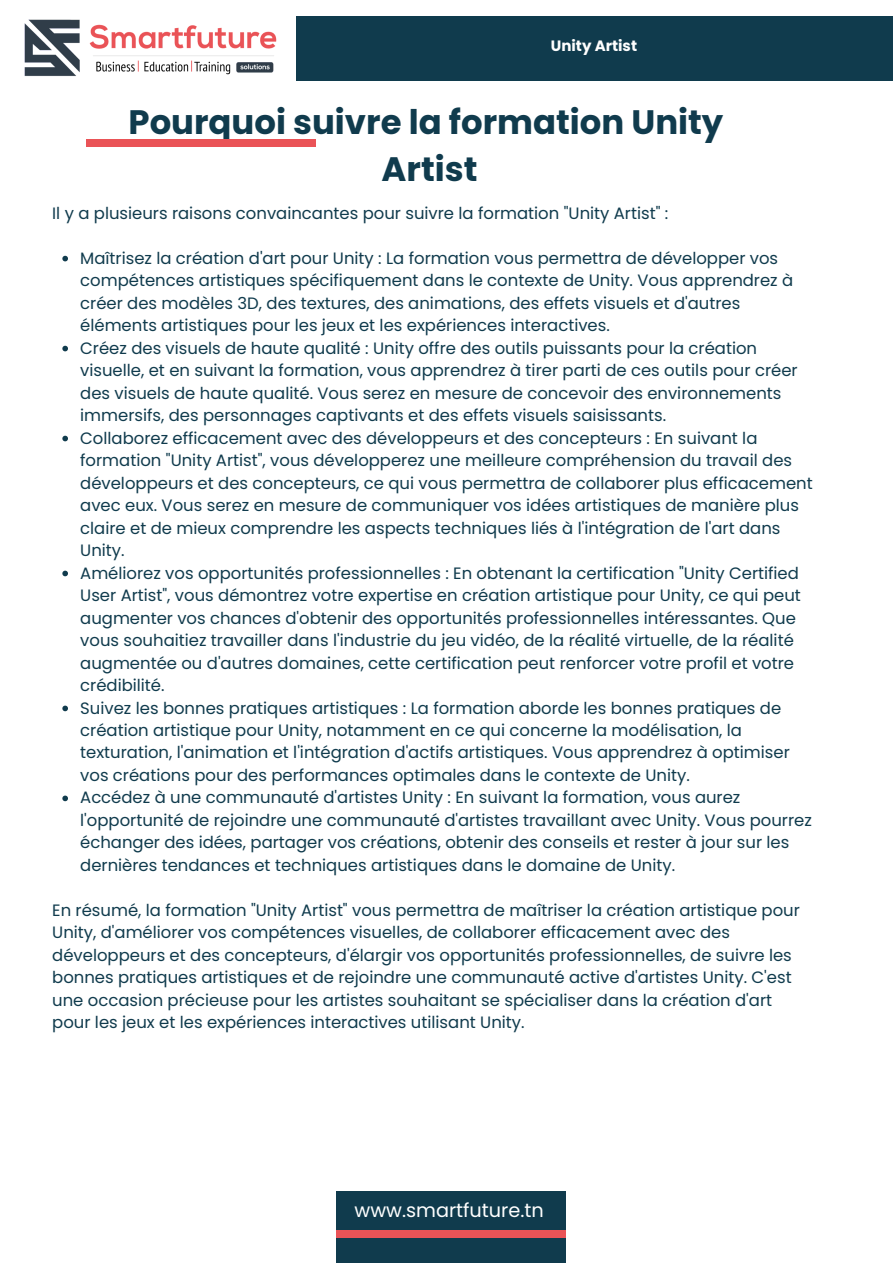
<style>
.page{position:relative;width:893px;height:1264px;background:#fff}
.page>*{position:absolute;margin:0;border:0;box-sizing:border-box;transform-origin:0 0}
.t1{font:700 33.9px "Poppins";color:#103b4d}
.t2{font:19.2px "Poppins";color:#fff}
.t3{font:16.5px/22.5px "Poppins";color:#103b4d}
.t4{font:700 15px "Poppins";color:#fff}
</style>
<div class="page">
<img style="left:24px;top:19px;width:253px;height:57px">
<div style="left:296px;top:16px;width:596px;height:65px;background:#103b4d"></div>
<div style="left:336px;top:1191px;width:229px;height:71px;background:#103b4d"></div>
<div style="left:336px;top:1230px;width:229px;height:7px;background:#ea5357"></div>
<svg style="left:62px;top:256px;width:6px;height:5px"></svg>
<svg style="left:62px;top:346px;width:6px;height:5px"></svg>
<svg style="left:62px;top:436px;width:6px;height:5px"></svg>
<svg style="left:62px;top:570px;width:6px;height:6px"></svg>
<svg style="left:62px;top:705px;width:6px;height:6px"></svg>
<svg style="left:62px;top:795px;width:6px;height:6px"></svg>
<div style="left:87px;top:139px;width:228px;height:7px;background:#ea5357"></div>
<p class="t4" style="left:551px;top:35px;width:88px">Unity Artist</p>
<p class="t1" style="left:128px;top:98px;width:596px">Pourquoi suivre la formation Unity</p>
<p class="t1" style="left:381px;top:145px;width:97px">Artist</p>
<p class="t3" style="left:52px;top:202px;width:617px">Il y a plusieurs raisons convaincantes pour suivre la formation "Unity Artist" :</p>
<p class="t3" style="left:80px;top:247px;width:714px">Maîtrisez la création d'art pour Unity : La formation vous permettra de développer vos compétences artistiques spécifiquement dans le contexte de Unity. Vous apprendrez à créer des modèles 3D, des textures, des animations, des effets visuels et d'autres éléments artistiques pour les jeux et les expériences interactives.</p>
<p class="t3" style="left:80px;top:336px;width:719px">Créez des visuels de haute qualité : Unity offre des outils puissants pour la création visuelle, et en suivant la formation, vous apprendrez à tirer parti de ces outils pour créer des visuels de haute qualité. Vous serez en mesure de concevoir des environnements immersifs, des personnages captivants et des effets visuels saisissants.</p>
<p class="t3" style="left:80px;top:426px;width:734px">Collaborez efficacement avec des développeurs et des concepteurs : En suivant la formation "Unity Artist", vous développerez une meilleure compréhension du travail des développeurs et des concepteurs, ce qui vous permettra de collaborer plus efficacement avec eux. Vous serez en mesure de communiquer vos idées artistiques de manière plus claire et de mieux comprendre les aspects techniques liés à l'intégration de l'art dans Unity.</p>
<p class="t3" style="left:80px;top:561px;width:722px">Améliorez vos opportunités professionnelles : En obtenant la certification "Unity Certified User Artist", vous démontrez votre expertise en création artistique pour Unity, ce qui peut augmenter vos chances d'obtenir des opportunités professionnelles intéressantes. Que vous souhaitiez travailler dans l'industrie du jeu vidéo, de la réalité virtuelle, de la réalité augmentée ou d'autres domaines, cette certification peut renforcer votre profil et votre crédibilité.</p>
<p class="t3" style="left:80px;top:696px;width:711px">Suivez les bonnes pratiques artistiques : La formation aborde les bonnes pratiques de création artistique pour Unity, notamment en ce qui concerne la modélisation, la texturation, l'animation et l'intégration d'actifs artistiques. Vous apprendrez à optimiser vos créations pour des performances optimales dans le contexte de Unity.</p>
<p class="t3" style="left:80px;top:786px;width:733px">Accédez à une communauté d'artistes Unity : En suivant la formation, vous aurez l'opportunité de rejoindre une communauté d'artistes travaillant avec Unity. Vous pourrez échanger des idées, partager vos créations, obtenir des conseils et rester à jour sur les dernières tendances et techniques artistiques dans le domaine de Unity.</p>
<p class="t3" style="left:52px;top:898px;width:749px">En résumé, la formation "Unity Artist" vous permettra de maîtriser la création artistique pour Unity, d'améliorer vos compétences visuelles, de collaborer efficacement avec des développeurs et des concepteurs, d'élargir vos opportunités professionnelles, de suivre les bonnes pratiques artistiques et de rejoindre une communauté active d'artistes Unity. C'est une occasion précieuse pour les artistes souhaitant se spécialiser dans la création d'art pour les jeux et les expériences interactives utilisant Unity.</p>
<p class="t2" style="left:354px;top:1197px;width:191px">www.smartfuture.tn</p>
</div>
